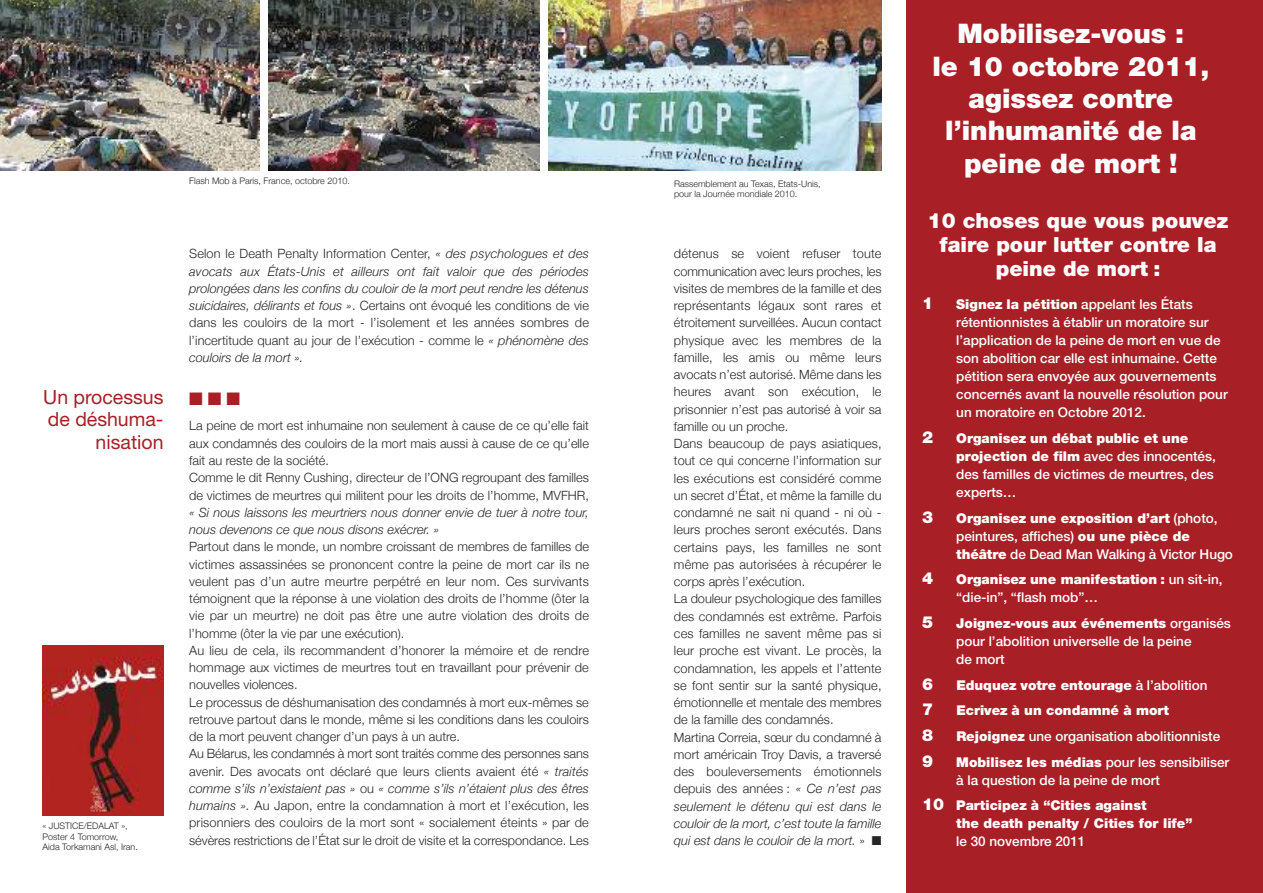
<style>
.page{position:relative;width:1263px;height:893px;background:#fff}
.page>*{position:absolute;margin:0;border:0;box-sizing:border-box;transform-origin:0 0}
.t1{font:900 27px/32.4px "Helvetica Neue";color:#fff;text-align:center}
.t2{font:900 21px/24px "Helvetica Neue";color:#fff;text-align:center}
.t3{font:19.5px/22.5px "Helvetica Neue";color:#a91f26;text-align:right}
.t4{font:18px "Zapf Dingbats";color:#a91f26}
.t5{font:900 16.5px "Helvetica Neue";color:#fff}
.t6{font:500 13.5px/18px "Helvetica Neue";color:#fff}
.t7{font:900 13.5px/18px "Helvetica Neue";color:#fff}
.t8{font:300 12.75px/17.2px "Helvetica Neue";color:#272627}
.t9{font:italic 300 12.75px/17.2px "Helvetica Neue";color:#272627;text-align:justify}
.t10{font:300 9px/10.5px "Helvetica Neue";color:#272627}
.s1{font-style:normal}
.s2{font-style:italic}
.s3{font-weight:900}
.s4{font-weight:500}
.s5{font-size:16.5px}
</style>
<div class="page">
<div style="left:906px;top:0;width:357px;height:893px;background:#a91f26"></div>
<img style="left:0;top:0;width:259px;height:170px">
<img style="left:268px;top:0;width:272px;height:170px">
<img style="left:548px;top:0;width:334px;height:170px">
<img style="left:43px;top:646px;width:120px;height:169px">
<h3 class="t3" style="left:43px;top:387px;width:122px">Un processus de déshuma&shy;nisation</h3>
<p class="t10" style="left:43px;top:821px;width:97px">« JUSTiCe/edalaT »,<br>Poster 4 Tomorrow,<br>aida Torkamani asl, iran.</p>
<p class="t10" style="left:189px;top:175px;width:162px">Flash mob à Paris, France, octobre 2010.</p>
<p class="t10" style="left:674px;top:178px;width:148px">Rassemblement au Texas, etats-Unis, pour la Journée mondiale 2010.</p>
<p class="t9" style="left:189px;top:245px;width:401px"><span class="s1">Selon le death Penalty information Center,</span> « des psychologues et des avocats aux États-Unis et ailleurs ont fait valoir que des périodes prolongées dans les confins du couloir de la mort peut rendre les détenus suicidaires, délirants et fous »<span class="s1">. Certains ont évoqué les conditions de vie dans les couloirs de la mort - l’isolement et les années sombres de l’incertitude quant au jour de l’exécution - comme le</span> « phénomène des couloirs de la mort ».</p>
<h3 class="t4" style="left:189px;top:388px;width:53px">■■■</h3>
<p class="t8" style="left:189px;top:417px;width:401px">la peine de mort est inhumaine non seulement à cause de ce qu’elle fait aux condamnés des couloirs de la mort mais aussi à cause de ce qu’elle fait au reste de la société.<br>Comme le dit Renny Cushing, directeur de l’onG regroupant des familles de victimes de meurtres qui militent pour les droits de l’homme, mVFHR,</p>
<p class="t9" style="left:189px;top:503px;width:401px">« Si nous laissons les meurtriers nous donner envie de tuer à notre tour, nous devenons ce que nous disons exécrer. »</p>
<p class="t8" style="left:189px;top:538px;width:401px">Partout dans le monde, un nombre croissant de membres de familles de victimes assassinées se prononcent contre la peine de mort car ils ne veulent pas d’un autre meurtre perpétré en leur nom. Ces survivants témoignent que la réponse à une violation des droits de l’homme (ôter la vie par un meurtre) ne doit pas être une autre violation des droits de l’homme (ôter la vie par une exécution).<br>au lieu de cela, ils recommandent d’honorer la mémoire et de rendre hommage aux victimes de meurtres tout en travaillant pour prévenir de nouvelles violences.<br>le processus de déshumanisation des condamnés à mort eux-mêmes se retrouve partout dans le monde, même si les conditions dans les couloirs de la mort peuvent changer d’un pays à un autre.<br>au Bélarus, les condamnés à mort sont traités comme des personnes sans avenir. des avocats ont déclaré que leurs clients avaient été <span class="s2">« traités comme s’ils n’existaient pas »</span> ou <span class="s2">« comme s’ils n’étaient plus des êtres humains ».</span> au Japon, entre la condamnation à mort et l’exécution, les prisonniers des couloirs de la mort sont « socialement éteints » par de sévères restrictions de l’État sur le droit de visite et la correspondance. les</p>
<p class="t8" style="left:674px;top:245px;width:209px">détenus se voient refuser toute communication avec leurs proches, les visites de membres de la famille et des représentants légaux sont rares et étroitement surveillées. aucun contact physique avec les membres de la famille, les amis ou même leurs avocats n’est autorisé. même dans les heures avant son exécution, le prisonnier n’est pas autorisé à voir sa famille ou un proche.<br>dans beaucoup de pays asiatiques, tout ce qui concerne l’information sur les exécutions est considéré comme un secret d’État, et même la famille du condamné ne sait ni quand - ni où - leurs proches seront exécutés. dans certains pays, les familles ne sont même pas autorisées à récupérer le corps après l’exécution.<br>la douleur psychologique des familles des condamnés est extrême. Parfois ces familles ne savent même pas si leur proche est vivant. le procès, la condamnation, les appels et l’attente se font sentir sur la santé physique, émotionnelle et mentale des membres de la famille des condamnés.<br>martina Correia, sœur du condamné à mort américain Troy davis, a traversé des bouleversements émotionnels depuis des années : <span class="s2">« Ce n’est pas seulement le détenu qui est dans le couloir de la mort, c’est toute la famille qui est dans le couloir de la mort.</span> » ■</p>
<h1 class="t1" style="left:932px;top:20px;width:278px">Mobilisez-vous :<br>le 10 octobre 2011, agissez contre l’inhumanité de la peine de mort !</h1>
<h2 class="t2" style="left:928px;top:211px;width:302px">10 choses que vous pouvez faire pour lutter contre la peine de mort :</h2>
<p class="t5" style="left:922px;top:298px;width:13px">1</p>
<p class="t6" style="left:956px;top:297px;width:273px"><span class="s3">Signez la pétition</span> appelant les États rétentionnistes à établir un moratoire sur l’application de la peine de mort en vue de son abolition car elle est inhumaine. Cette pétition sera envoyée aux gouvernements concernés avant la nouvelle résolution pour un moratoire en Octobre 2012.</p>
<p class="t5" style="left:922px;top:431px;width:13px">2</p>
<p class="t6" style="left:956px;top:430px;width:261px"><span class="s3">Organisez un débat public et une projection de film</span> avec des innocentés, des familles de victimes de meurtres, des experts…</p>
<p class="t5" style="left:922px;top:511px;width:13px">3</p>
<p class="t6" style="left:956px;top:510px;width:278px"><span class="s3">Organisez une exposition d’art</span> (photo, peintures, affiches) <span class="s3">ou une pièce de théâtre</span> de Dead Man Walking à Victor Hugo</p>
<p class="t5" style="left:922px;top:573px;width:13px">4</p>
<p class="t6" style="left:956px;top:572px;width:268px"><span class="s3">Organisez une manifestation :</span> un sit-in, “die-in”, “flash mob”…</p>
<p class="t5" style="left:922px;top:616px;width:13px">5</p>
<p class="t6" style="left:956px;top:615px;width:276px"><span class="s3">Joignez-vous aux événements</span> organisés pour l’abolition universelle de la peine<br>de mort</p>
<p class="t5" style="left:922px;top:678px;width:13px">6</p>
<p class="t7" style="left:956px;top:677px;width:253px">Eduquez votre entourage <span class="s4">à l’abolition</span></p>
<p class="t5" style="left:922px;top:704px;width:13px">7</p>
<p class="t7" style="left:956px;top:703px;width:214px">Ecrivez à un condamné à mort</p>
<p class="t5" style="left:922px;top:729px;width:13px">8</p>
<p class="t6" style="left:956px;top:728px;width:265px"><span class="s3">Rejoignez</span> une organisation abolitionniste</p>
<p class="t5" style="left:922px;top:755px;width:13px">9</p>
<p class="t6" style="left:956px;top:754px;width:275px"><span class="s3">Mobilisez les médias</span> pour les sensibiliser à la question de la peine de mort</p>
<p class="t7" style="left:956px;top:798px;width:238px;text-indent:-34px"><span class="s5">10</span> Participez à “Cities against<br>the death penalty / Cities for life”</p>
<p class="t6" style="left:956px;top:834px;width:131px">le 30 novembre 2011</p>
</div>
